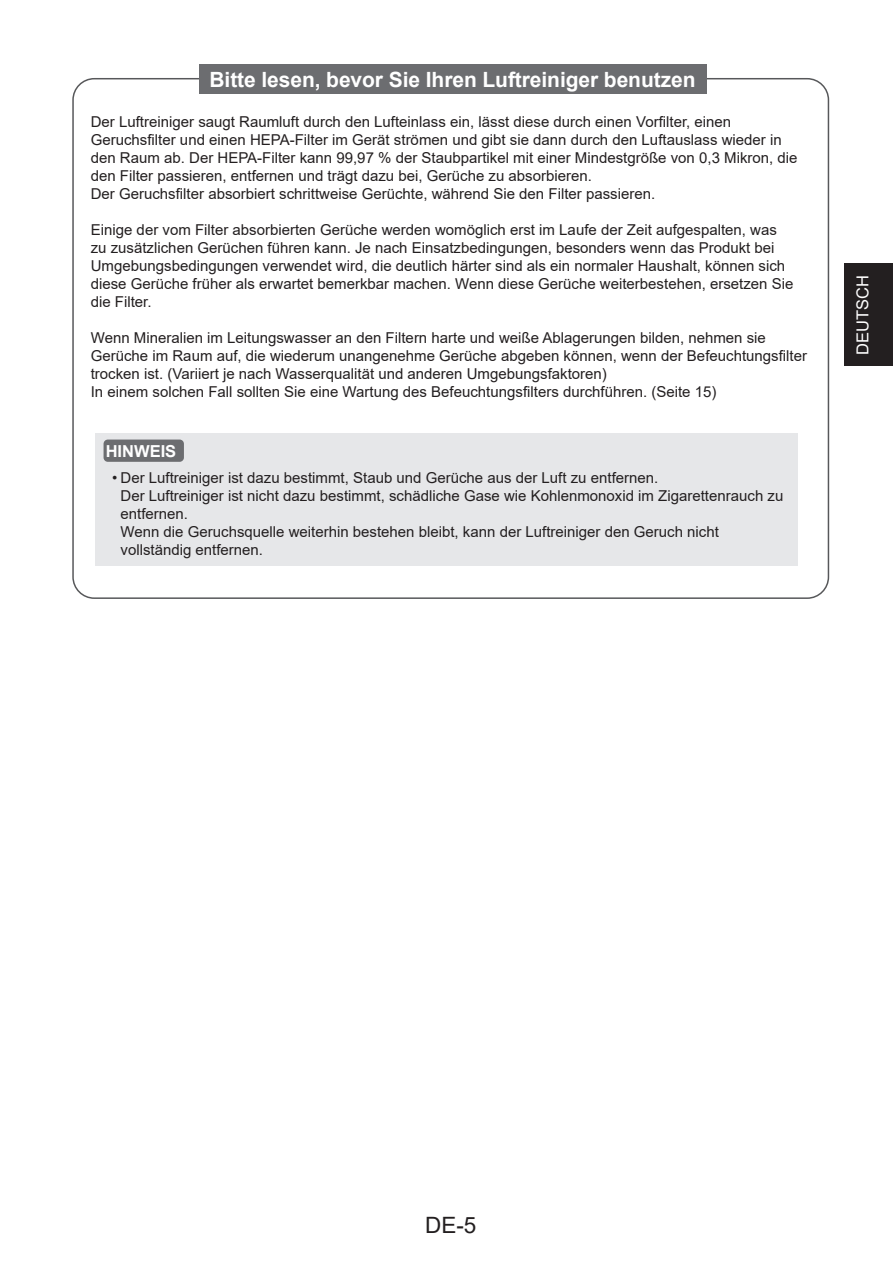
<style>
.page{position:relative;width:893px;height:1263px;background:#fff}
.page>*{position:absolute;margin:0;border:0;box-sizing:border-box;transform-origin:0 0}
.t1{font:22.5px "Arial";color:#231f20}
.t2{font:700 21px "Arial";letter-spacing:-.005em;color:#fff}
.t3{font:16.5px "Arial";color:#fff}
.t4{font:700 16.5px "Arial";color:#fff}
.t5{font:15px/18px "Arial";color:#231f20}
</style>
<div class="page">
<div style="left:844px;top:264px;width:49px;height:102px;background:#231f20"></div>
<div style="left:95px;top:433px;width:703px;height:132px;background:#e6e7e9"></div>
<div style="left:104px;top:440px;width:80px;height:22px;background:#6c6d70;border-radius:4px"></div>
<div style="left:199px;top:64px;width:507px;height:30px;background:#6c6d70"></div>
<h2 class="t2" style="left:209px;top:65px;width:488px">Bitte lesen, bevor Sie Ihren Luftreiniger benutzen</h2>
<p class="t5" style="left:91px;top:113px;width:708px">Der Luftreiniger saugt Raumluft durch den Lufteinlass ein, lässt diese durch einen Vorfilter, einen Geruchsfilter und einen HEPA-Filter im Gerät strömen und gibt sie dann durch den Luftauslass wieder in den Raum ab. Der HEPA-Filter kann 99,97 % der Staubpartikel mit einer Mindestgröße von 0,3 Mikron, die den Filter passieren, entfernen und trägt dazu bei, Gerüche zu absorbieren.<br>Der Geruchsfilter absorbiert schrittweise Gerüchte, während Sie den Filter passieren.</p>
<p class="t5" style="left:91px;top:221px;width:704px">Einige der vom Filter absorbierten Gerüche werden womöglich erst im Laufe der Zeit aufgespalten, was zu zusätzlichen Gerüchen führen kann. Je nach Einsatzbedingungen, besonders wenn das Produkt bei Umgebungsbedingungen verwendet wird, die deutlich härter sind als ein normaler Haushalt, können sich diese Gerüche früher als erwartet bemerkbar machen. Wenn diese Gerüche weiterbestehen, ersetzen Sie die Filter.</p>
<p class="t5" style="left:91px;top:329px;width:718px">Wenn Mineralien im Leitungswasser an den Filtern harte und weiße Ablagerungen bilden, nehmen sie Gerüche im Raum auf, die wiederum unangenehme Gerüche abgeben können, wenn der Befeuchtungsfilter trocken ist. (Variiert je nach Wasserqualität und anderen Umgebungsfaktoren)<br>In einem solchen Fall sollten Sie eine Wartung des Befeuchtungsfilters durchführen. (Seite 15)</p>
<p class="t4" style="left:106px;top:439px;width:72px">HINWEIS</p>
<p class="t5" style="left:121px;top:468px;width:664px;text-indent:-9px">• Der Luftreiniger ist dazu bestimmt, Staub und Gerüche aus der Luft zu entfernen.<br>Der Luftreiniger ist nicht dazu bestimmt, schädliche Gase wie Kohlenmonoxid im Zigarettenrauch zu entfernen.<br>Wenn die Geruchsquelle weiterhin bestehen bleibt, kann der Luftreiniger den Geruch nicht vollständig entfernen.</p>
<p class="t3" style="left:851px;top:355px;width:81px;rotate:-90deg">DEUTSCH</p>
<h1 class="t1" style="left:425px;top:1209px;width:53px">DE-5</h1>
</div>
